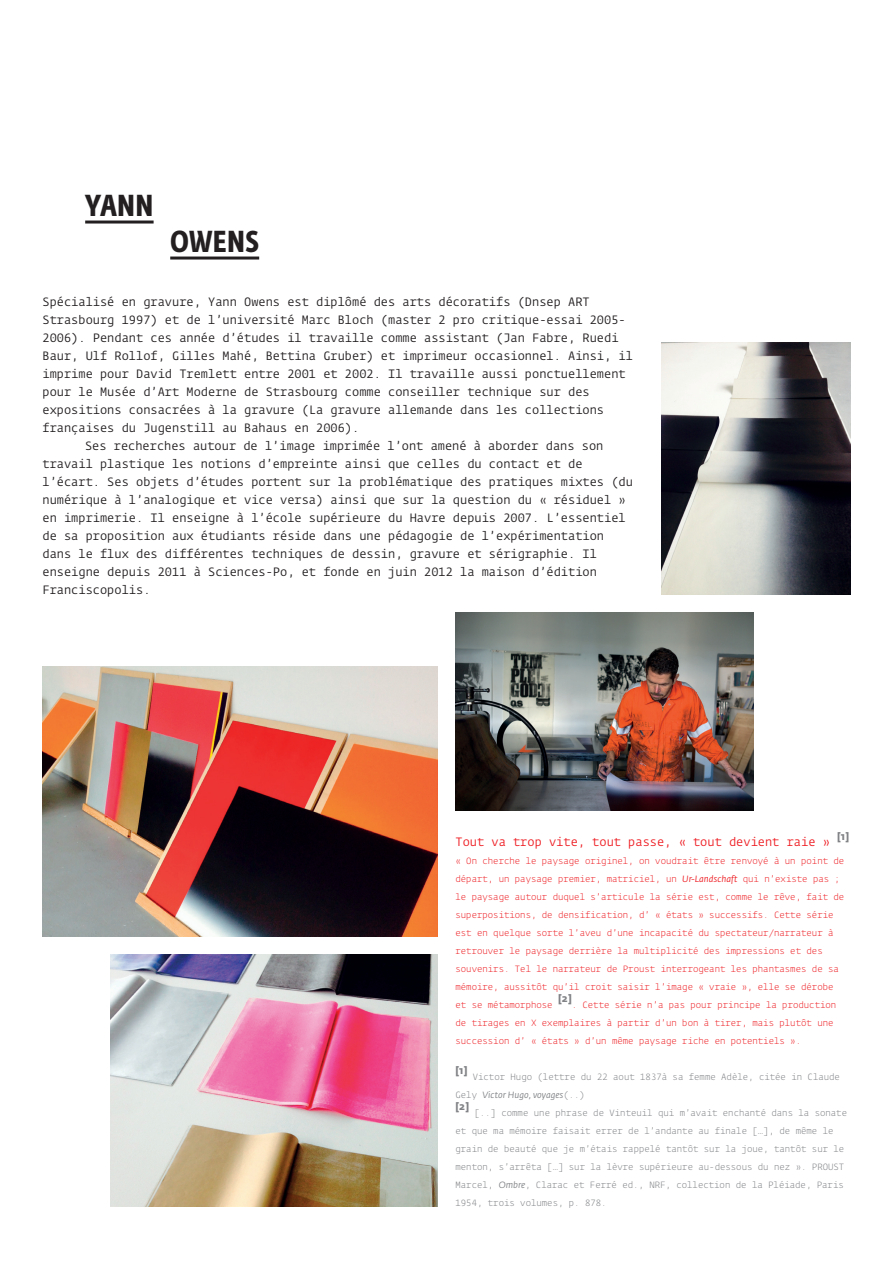
<style>
.page{position:relative;width:893px;height:1263px;background:#fff}
.page>*{position:absolute;margin:0;border:0;box-sizing:border-box;transform-origin:0 0}
.texte_courant{font:700 30px "Fedra Sans Cond Std";letter-spacing:.01em;color:#231f20}
.texte_courant-2{font:12px/18px "Fedra Mono";color:#231f20}
.texte_courant-3{font:12px "Fedra Mono";color:#ee1d23}
.texte_courant-4{font:700 10.5px "Fedra Sans Std";color:#808285}
.texte_courant-5{font:300 9px/18px "Fedra Mono";color:#ee1d23}
.texte_courant-6{font:300 9px/18px "Fedra Mono";color:#808285}
.s1{font-family:"Fedra Sans Std";font-weight:400;font-style:italic}
</style>
<div class="page">
<img style="left:43px;top:666px;width:394px;height:270px">
<hr style="left:85px;top:221px;width:69px;height:3px;background:#231f20">
<hr style="left:170px;top:257px;width:89px;height:3px;background:#231f20">
<img style="left:455px;top:612px;width:298px;height:198px">
<img style="left:111px;top:954px;width:326px;height:252px">
<img style="left:662px;top:343px;width:188px;height:251px">
<p class="texte_courant" style="left:85px;top:187px;width:70px">YANN</p>
<p class="texte_courant" style="left:170px;top:223px;width:90px">OWENS</p>
<p class="texte_courant-2" style="left:43px;top:293px;width:592px">Spécialisé en gravure, Yann Owens est diplômé des arts décoratifs (Dnsep ART Strasbourg 1997) et de l’université Marc Bloch (master 2 pro critique-essai 2005- 2006). Pendant ces année d’études il travaille comme assistant (Jan Fabre, Ruedi Baur, Ulf Rollof, Gilles Mahé, Bettina Gruber) et imprimeur occasionnel. Ainsi, il imprime pour David Tremlett entre 2001 et 2002. Il travaille aussi ponctuellement pour le Musée d’Art Moderne de Strasbourg comme conseiller technique sur des expositions consacrées à la gravure (La gravure allemande dans les collections françaises du Jugenstill au Bahaus en 2006).</p>
<p class="texte_courant-2" style="left:43px;top:437px;width:592px;text-indent:43px">Ses recherches autour de l’image imprimée l’ont amené à aborder dans son travail plastique les notions d’empreinte ainsi que celles du contact et de l’écart. Ses objets d’études portent sur la problématique des pratiques mixtes (du numérique à l’analogique et vice versa) ainsi que sur la question du « résiduel » en imprimerie. Il enseigne à l’école supérieure du Havre depuis 2007. L’essentiel de sa proposition aux étudiants réside dans une pédagogie de l’expérimentation dans le flux des différentes techniques de dessin, gravure et sérigraphie. Il enseigne depuis 2011 à Sciences-Po, et fonde en juin 2012 la maison d’édition Franciscopolis.</p>
<p class="texte_courant-3" style="left:455px;top:835px;width:376px">Tout va trop vite, tout passe, « tout devient raie »</p>
<p class="texte_courant-4" style="left:837px;top:830px;width:13px">[1]</p>
<p class="texte_courant-5" style="left:455px;top:852px;width:390px">« On cherche le paysage originel, on voudrait être renvoyé à un point de départ, un paysage premier, matriciel, un <span class="s1">Ur-Landschaft</span> qui n’existe pas ; le paysage autour duquel s’articule la série est, comme le rêve, fait de superpositions, de densification, d’ « états » successifs. Cette série est en quelque sorte l’aveu d’une incapacité du spectateur/narrateur à retrouver le paysage derrière la multiplicité des impressions et des souvenirs. Tel le narrateur de Proust interrogeant les phantasmes de sa mémoire, aussitôt qu’il croit saisir l’image « vraie », elle se dérobe et se métamorphose</p>
<p class="texte_courant-4" style="left:558px;top:992px;width:15px">[2]</p>
<p class="texte_courant-5" style="left:455px;top:996px;width:382px;text-indent:116px">. Cette série n’a pas pour principe la production de tirages en X exemplaires à partir d’un bon à tirer, mais plutôt une succession d’ « états » d’un même paysage riche en potentiels ».</p>
<p class="texte_courant-4" style="left:455px;top:1064px;width:13px">[1]</p>
<p class="texte_courant-6" style="left:455px;top:1068px;width:386px;text-indent:17px">Victor Hugo (lettre du 22 aout 1837à sa femme Adèle, citée in Claude<br>Gely <span class="s1">Victor Hugo, voyages</span>(..)</p>
<p class="texte_courant-4" style="left:455px;top:1100px;width:15px">[2]</p>
<p class="texte_courant-6" style="left:455px;top:1104px;width:393px;text-indent:19px">[..] comme une phrase de Vinteuil qui m’avait enchanté dans la sonate et que ma mémoire faisait errer de l’andante au finale […], de même le grain de beauté que je m’étais rappelé tantôt sur la joue, tantôt sur le menton, s’arrêta […] sur la lèvre supérieure au-dessous du nez ». PROUST Marcel, <span class="s1">Ombre</span>, Clarac et Ferré ed., NRF, collection de la Pléiade, Paris 1954, trois volumes, p. 878.</p>
</div>
